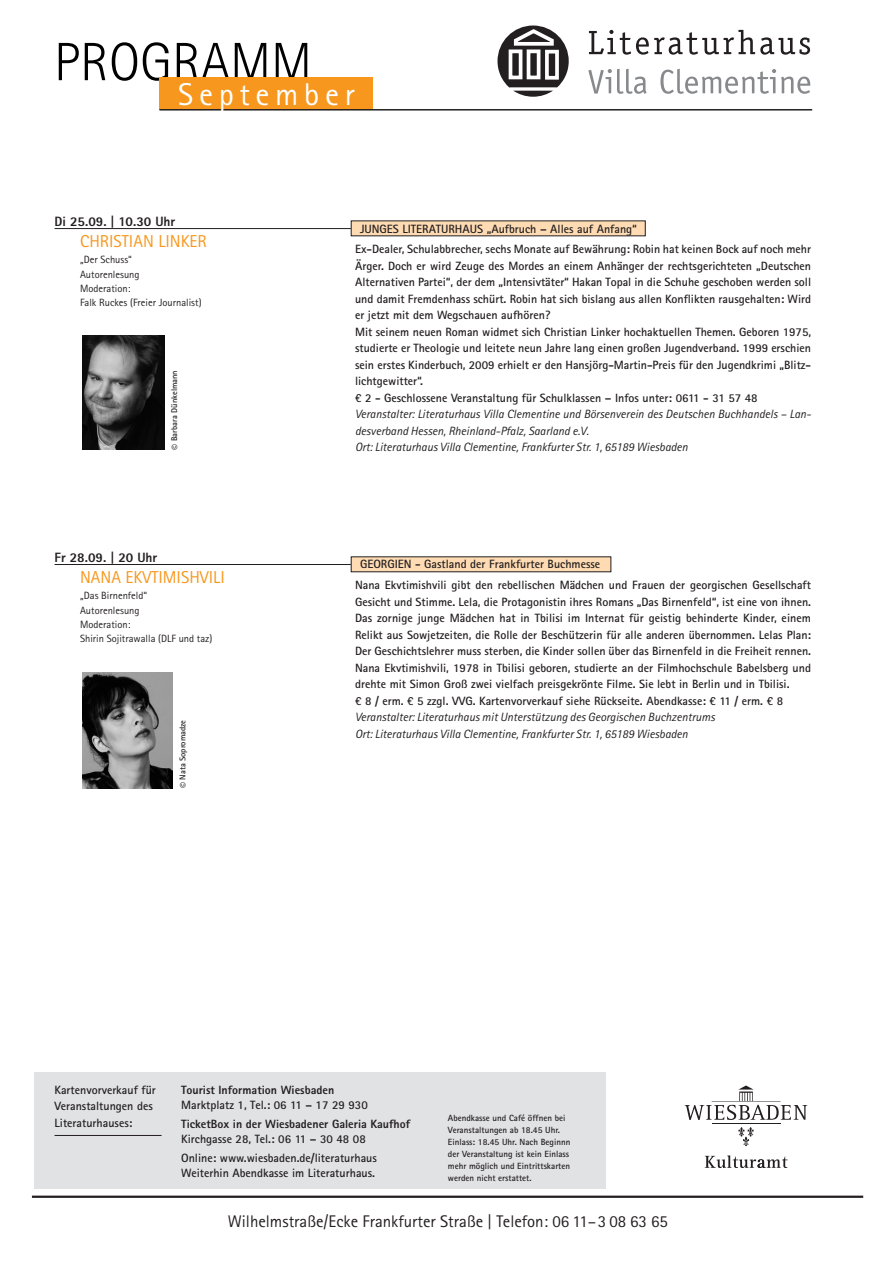
<style>
.page{position:relative;width:893px;height:1263px;background:#fff}
.page>*{position:absolute;margin:0;border:0;box-sizing:border-box;transform-origin:0 0}
.t1{font:300 54px "Rotis Sans Serif Std";color:#000}
.t2{font:31.5px "Rotis Sans Serif Std";letter-spacing:.18em;color:#fff}
.t3{font:17.25px "Rotis Sans Serif Std";color:#f7971d}
.t4{font:16.8px "Rotis Sans Serif Std";color:#231f20}
.t5{font:800 13.5px "Rotis Sans Serif Std";color:#231f20}
.t6{font:700 12px/16.5px "Rotis Sans Serif Std";color:#231f20}
.t7{font:italic 12px/16.5px "Rotis Sans Serif Std";color:#231f20}
.t8{font:800 12px "Rotis Sans Serif Std";color:#231f20}
.t9{font:10.5px/14.2px "Rotis Sans Serif Std";color:#231f20}
.t10{font:700 9px/12px "Rotis Sans Serif Std";color:#231f20}
.t11{font:700 8.4px "Rotis Sans Serif Std";color:#231f20}
.s1{font-size:12px}
</style>
<div class="page">
<hr style="left:32px;top:1195px;width:831px;height:3px;background:#231f20">
<hr style="left:712px;top:1123px;width:69px;height:1px;background:#231f20">
<svg style="left:685px;top:1085px;width:122px;height:35px"></svg>
<svg style="left:738px;top:1127px;width:16px;height:19px"></svg>
<svg style="left:705px;top:1155px;width:82px;height:13px"></svg>
<div style="left:159px;top:78px;width:214px;height:32px;background:#f7971d"></div>
<hr style="left:159px;top:109px;width:653px;height:2px;background:#231f20">
<svg style="left:497px;top:26px;width:72px;height:71px"></svg>
<svg style="left:589px;top:30px;width:221px;height:25px"></svg>
<svg style="left:588px;top:69px;width:58px;height:25px"></svg>
<svg style="left:660px;top:69px;width:150px;height:25px"></svg>
<div style="left:35px;top:1072px;width:571px;height:117px;background:#e1e2e4"></div>
<hr style="left:55px;top:1135px;width:107px;height:1px;background:#231f20">
<hr style="left:55px;top:228px;width:296px;height:1px;background:#231f20">
<div style="left:351px;top:221px;width:294px;height:15px;background:#fedbb3"></div>
<img style="left:82px;top:336px;width:82px;height:114px">
<hr style="left:55px;top:564px;width:296px;height:1px;background:#231f20">
<div style="left:351px;top:557px;width:260px;height:15px;background:#fedbb3"></div>
<img style="left:82px;top:673px;width:91px;height:115px">
<h1 class="t1" style="left:54px;top:31px;width:259px">PROGRAMM</h1>
<h2 class="t2" style="left:178px;top:76px;width:178px">September</h2>
<p class="t5" style="left:55px;top:213px;width:122px">Di 25.09. | 10.30 Uhr</p>
<h3 class="t3" style="left:80px;top:231px;width:128px">CHRISTIAN LINKER</h3>
<p class="t9" style="left:80px;top:253px;width:123px">„Der Schuss“<br>Autorenlesung<br>Moderation:<br>Falk Ruckes (Freier Journalist)</p>
<p class="t6" style="left:355px;top:241px;width:458px">Ex-Dealer, Schulabbrecher, sechs Monate auf Bewährung: Robin hat keinen Bock auf noch mehr Ärger. Doch er wird Zeuge des Mordes an einem Anhänger der rechtsgerichteten „Deutschen Alternativen Partei“, der dem „Intensivtäter“ Hakan Topal in die Schuhe geschoben werden soll und damit Fremdenhass schürt. Robin hat sich bislang aus allen Konflikten rausgehalten: Wird er jetzt mit dem Wegschauen aufhören?<br>Mit seinem neuen Roman widmet sich Christian Linker hochaktuellen Themen. Geboren 1975, studierte er Theologie und leitete neun Jahre lang einen großen Jugendverband. 1999 erschien sein erstes Kinderbuch, 2009 erhielt er den Hansjörg-Martin-Preis für den Jugendkrimi „Blitz&shy;lichtgewitter“.<br>€ 2 - Geschlossene Veranstaltung für Schulklassen – Infos unter: 0611 - 31 57 48</p>
<p class="t7" style="left:355px;top:406px;width:458px">Veranstalter: Literaturhaus Villa Clementine und Börsenverein des Deutschen Buchhandels – Lan&shy;desverband Hessen, Rheinland-Pfalz, Saarland e.V.</p>
<p class="t6" style="left:168px;top:450px;width:7px;rotate:-90deg">©</p>
<p class="t7" style="left:355px;top:439px;width:334px">Ort: Literaturhaus Villa Clementine, Frankfurter Str. 1, 65189 Wiesbaden</p>
<p class="t6" style="left:360px;top:220px;width:278px">JUNGES LITERATURHAUS „Aufbruch – Alles auf Anfang“</p>
<p class="t11" style="left:169px;top:441px;width:72px;rotate:-90deg">Barbara Dünkelmann</p>
<p class="t5" style="left:55px;top:549px;width:104px">Fr 28.09. | 20 Uhr</p>
<h3 class="t3" style="left:80px;top:567px;width:146px">NANA EKVTIMISHVILI</h3>
<p class="t9" style="left:80px;top:588px;width:134px">„Das Birnenfeld“<br>Autorenlesung<br>Moderation:<br>Shirin Sojitrawalla (DLF und taz)</p>
<p class="t6" style="left:355px;top:576px;width:458px">Nana Ekvtimishvili gibt den rebellischen Mädchen und Frauen der georgischen Gesellschaft Gesicht und Stimme. Lela, die Protagonistin ihres Romans „Das Birnenfeld“, ist eine von ihnen.<br>Das zornige junge Mädchen hat in Tbilisi im Internat für geistig behinderte Kinder, einem Relikt aus Sowjetzeiten, die Rolle der Beschützerin für alle anderen übernommen. Lelas Plan:<br>Der Geschichtslehrer muss sterben, die Kinder sollen über das Birnenfeld in die Freiheit rennen.<br>Nana Ekvtimishvili, 1978 in Tbilisi geboren, studierte an der Filmhochschule Babelsberg und drehte mit Simon Groß zwei vielfach preisgekrönte Filme. Sie lebt in Berlin und in Tbilisi.<br>€ 8 / erm. € 5 zzgl. VVG. Kartenvorverkauf siehe Rückseite. Abendkasse: € 11 / erm. € 8</p>
<p class="t7" style="left:355px;top:709px;width:361px">Veranstalter: Literaturhaus mit Unterstützung des Georgischen Buchzentrums<br>Ort: Literaturhaus Villa Clementine, Frankfurter Str. 1, 65189 Wiesbaden</p>
<p class="t6" style="left:360px;top:556px;width:242px">GEORGIEN - Gastland der Frankfurter Buchmesse</p>
<p class="t11" style="left:177px;top:788px;width:70px;rotate:-90deg"><span class="s1">©</span> Nata Sopromadze</p>
<p class="t6" style="left:55px;top:1081px;width:103px">Kartenvorverkauf für<br>Veranstaltungen des<br>Literaturhauses:</p>
<p class="t8" style="left:181px;top:1082px;width:155px">Tourist Information Wiesbaden</p>
<p class="t6" style="left:181px;top:1096px;width:188px">Marktplatz 1, Tel.: 06 11 – 17 29 930</p>
<p class="t8" style="left:181px;top:1116px;width:231px">TicketBox in der Wiesbadener Galeria Kaufhof</p>
<p class="t6" style="left:181px;top:1129px;width:197px;line-height:19.2px">Kirchgasse 28, Tel.: 06 11 – 30 48 08<br>Online: www.wiesbaden.de/literaturhaus</p>
<p class="t6" style="left:181px;top:1165px;width:195px">Weiterhin Abendkasse im Literaturhaus.</p>
<p class="t10" style="left:448px;top:1112px;width:124px">Abendkasse und Café öffnen bei<br>Veranstaltungen ab 18.45 Uhr.<br>Einlass: 18.45 Uhr. Nach Beginnn der Veranstaltung ist kein Einlass mehr möglich und Eintrittskarten werden nicht erstattet.</p>
<h3 class="t4" style="left:228px;top:1211px;width:442px">Wilhelmstraße/Ecke Frankfurter Straße | Telefon: 06 11–3 08 63 65</h3>
</div>
